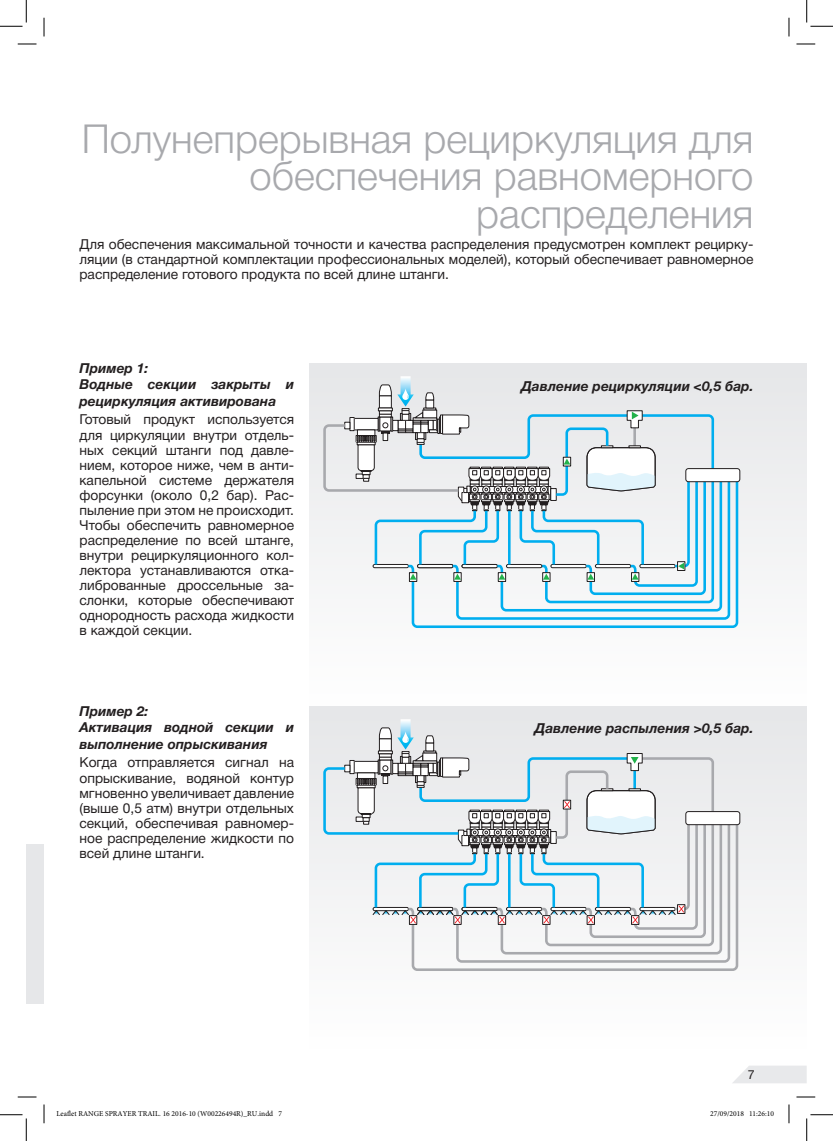
<style>
.page{position:relative;width:833px;height:1141px;background:#fff}
.page>*{position:absolute;margin:0;border:0;box-sizing:border-box;transform-origin:0 0}
.t1{font:300 40px/37.5px "Helvetica Neue Cyr";color:#a8a9ad;text-align:right}
.t2{font:13.75px/15px "Helvetica Neue Cyr";color:#231f20;text-align:justify}
.t3{font:italic 700 13.75px/16.5px "Helvetica Neue Cyr";color:#231f20}
.t4{font:12.5px "Helvetica Neue Cyr";color:#231f20}
.t5{font:7.5px "Minion Pro";color:#000}
</style>
<div class="page">
<div style="left:309px;top:363px;width:497px;height:343px;background:linear-gradient(to bottom,#e5e6e8,#fefefe)"></div>
<div style="left:309px;top:706px;width:497px;height:342px;background:linear-gradient(to bottom,#e5e6e8,#fefefe)"></div>
<div style="left:26px;top:844px;width:18px;height:159px;background:#e6e7e9"></div>
<svg style="left:405px;top:823px;width:334px;height:148px"></svg>
<svg style="left:450px;top:824px;width:281px;height:139px"></svg>
<div style="left:685px;top:811px;width:54px;height:13px;background:#fff;border-radius:3px"></div>
<div style="left:685px;top:811px;width:54px;height:13px;border:1px solid #231f20;border-radius:3px"></div>
<svg style="left:322px;top:719px;width:401px;height:236px"></svg>
<svg style="left:405px;top:480px;width:334px;height:149px"></svg>
<svg style="left:450px;top:481px;width:281px;height:140px"></svg>
<div style="left:685px;top:468px;width:54px;height:13px;background:#fff;border-radius:3px"></div>
<div style="left:685px;top:468px;width:54px;height:13px;border:1px solid #231f20;border-radius:3px"></div>
<svg style="left:322px;top:376px;width:401px;height:236px"></svg>
<svg style="left:733px;top:1066px;width:73px;height:17px"></svg>
<svg style="left:18px;top:43px;width:18px;height:2px"></svg>
<svg style="left:796px;top:43px;width:18px;height:2px"></svg>
<svg style="left:18px;top:1096px;width:18px;height:1px"></svg>
<svg style="left:796px;top:1096px;width:18px;height:1px"></svg>
<svg style="left:43px;top:18px;width:2px;height:18px"></svg>
<svg style="left:43px;top:1104px;width:2px;height:19px"></svg>
<svg style="left:788px;top:18px;width:1px;height:18px"></svg>
<svg style="left:788px;top:1104px;width:1px;height:19px"></svg>
<svg style="left:0;top:0;width:27px;height:27px"></svg>
<svg style="left:0;top:1114px;width:27px;height:26px"></svg>
<svg style="left:806px;top:0;width:26px;height:27px"></svg>
<svg style="left:806px;top:1114px;width:26px;height:26px"></svg>
<p class="t1" style="left:82px;top:120px;width:672px">Полунепрерывная рециркуляция для обеспечения равномерного распределения</p>
<p class="t2" style="left:79px;top:236px;width:675px">Для обеспечения максимальной точности и качества распределения предусмотрен комплект рецирку&shy;ляции (в стандартной комплектации профессиональных моделей), который обеспечивает равномерное распределение готового продукта по всей длине штанги.</p>
<p class="t3" style="left:79px;top:360px;width:70px">Пример 1:</p>
<p class="t3" style="left:79px;top:376px;width:216px">Водные секции закрыты и рециркуляция активирована</p>
<p class="t2" style="left:79px;top:412px;width:216px">Готовый продукт используется для циркуляции внутри отдель&shy;ных секций штанги под давле&shy;нием, которое ниже, чем в анти&shy;капельной системе держателя форсунки (около 0,2 бар). Рас&shy;пыление при этом не происходит.<br>Чтобы обеспечить равномерное распределение по всей штанге, внутри рециркуляционного кол&shy;лектора устанавливаются отка&shy;либрованные дроссельные за&shy;слонки, которые обеспечивают однородность расхода жидкости в каждой секции.</p>
<p class="t3" style="left:79px;top:702px;width:70px">Пример 2:</p>
<p class="t3" style="left:79px;top:719px;width:216px">Активация водной секции и выполнение опрыскивания</p>
<p class="t2" style="left:79px;top:755px;width:216px">Когда отправляется сигнал на опрыскивание, водяной контур мгновенно увеличивает давление (выше 0,5 атм) внутри отдельных секций, обеспечивая равномер&shy;ное распределение жидкости по всей длине штанги.</p>
<p class="t3" style="left:521px;top:377px;width:234px">Давление рециркуляции &lt;0,5 бар.</p>
<p class="t3" style="left:534px;top:720px;width:220px">Давление распыления &gt;0,5 бар.</p>
<p class="t4" style="left:747px;top:1067px;width:8px">7</p>
<p class="t5" style="left:56px;top:1108px;width:227px">Leaflet RANGE SPRAYER TRAIL. 16 2016-10 (W00226494R)_RU.indd 7</p>
<p class="t5" style="left:709px;top:1108px;width:65px">27/09/2018 11:26:10</p>
</div>
